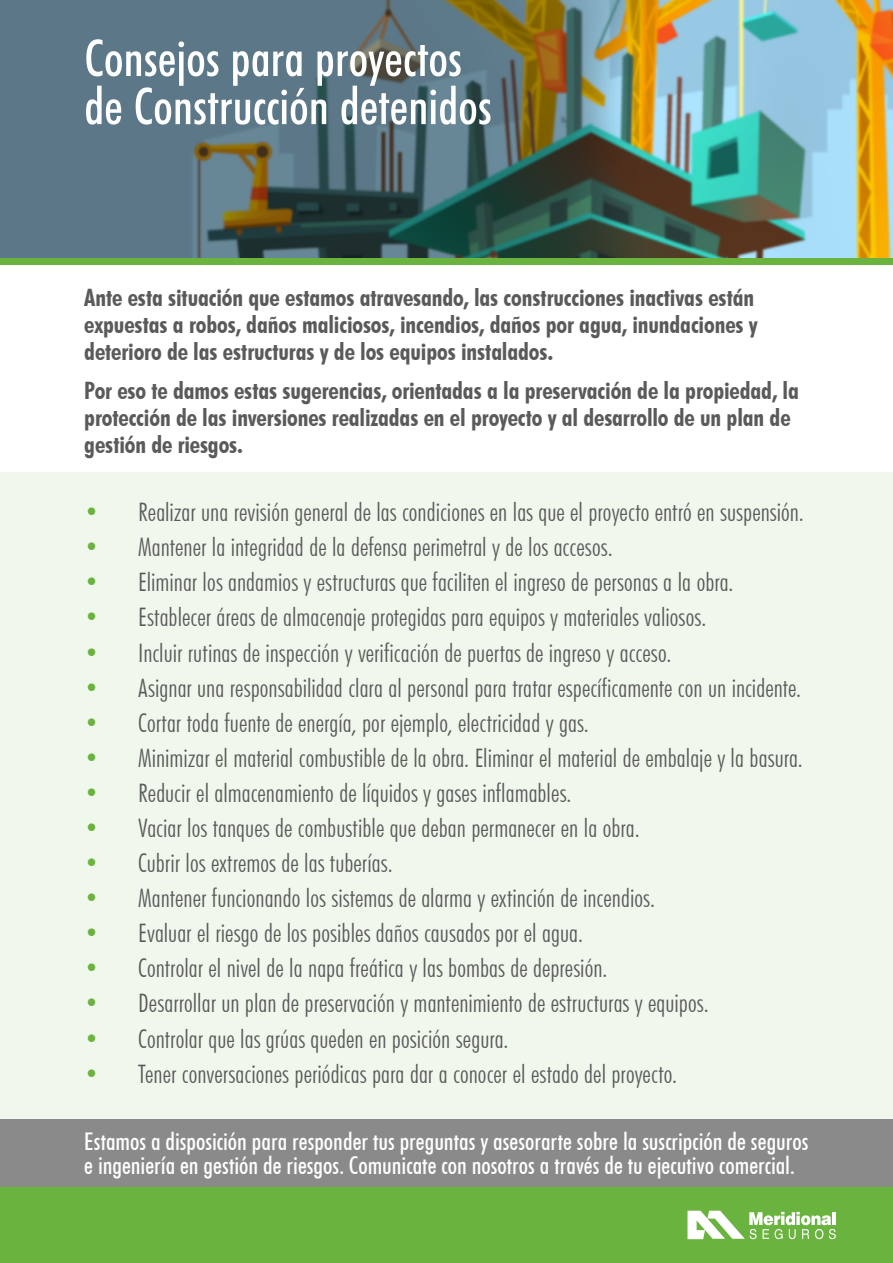
<style>
.page{position:relative;width:893px;height:1263px;background:#fff}
.page>*{position:absolute;margin:0;border:0;box-sizing:border-box;transform-origin:0 0}
.t1{font:500 condensed 50.85px/48.2px "Futura BT";color:#fefefe}
.t2{font:300 condensed 25.5px "Futura BT";letter-spacing:.005em;color:#5a5a5a}
.t3{font:500 condensed 24.3px/24.3px "Futura BT";color:#fff}
.t4{font:700 condensed 24px/27px "Futura BT";letter-spacing:-.005em;color:#5a5a5a}
.s1{color:#6ab33f}
</style>
<div class="page">
<img style="left:0;top:0;width:893px;height:259px">
<div style="left:0;top:472px;width:893px;height:693px;background:#f0f8ed"></div>
<div style="left:0;top:1120px;width:893px;height:68px;background:#8a8a8a"></div>
<div style="left:0;top:1188px;width:893px;height:75px;background:#6ab33f"></div>
<div style="left:0;top:259px;width:893px;height:6px;background:#6ab33f"></div>
<svg style="left:688px;top:1211px;width:148px;height:28px"></svg>
<hr style="left:832px;top:1212px;width:4px;height:13px;background:#fff">
<h1 class="t1" style="left:84px;top:33px;width:409px">Consejos para proyectos de Construcción detenidos</h1>
<p class="t4" style="left:84px;top:284px;width:675px">Ante esta situación que estamos atravesando, las construcciones inactivas están expuestas a robos, daños maliciosos, incendios, daños por agua, inundaciones y deterioro de las estructuras y de los equipos instalados.</p>
<p class="t4" style="left:84px;top:377px;width:716px">Por eso te damos estas sugerencias, orientadas a la preservación de la propiedad, la protección de las inversiones realizadas en el proyecto y al desarrollo de un plan de gestión de riesgos.</p>
<p class="t2" style="left:84px;top:497px;width:721px"><span class="s1">•</span> Realizar una revisión general de las condiciones en las que el proyecto entró en suspensión.</p>
<p class="t2" style="left:84px;top:532px;width:530px"><span class="s1">•</span> Mantener la integridad de la defensa perimetral y de los accesos.</p>
<p class="t2" style="left:84px;top:567px;width:651px"><span class="s1">•</span> Eliminar los andamios y estructuras que faciliten el ingreso de personas a la obra.</p>
<p class="t2" style="left:84px;top:602px;width:624px"><span class="s1">•</span> Establecer áreas de almacenaje protegidas para equipos y materiales valiosos.</p>
<p class="t2" style="left:84px;top:637px;width:589px"><span class="s1">•</span> Incluir rutinas de inspección y verificación de puertas de ingreso y acceso.</p>
<p class="t2" style="left:84px;top:672px;width:718px"><span class="s1">•</span> Asignar una responsabilidad clara al personal para tratar específicamente con un incidente.</p>
<p class="t2" style="left:84px;top:707px;width:506px"><span class="s1">•</span> Cortar toda fuente de energía, por ejemplo, electricidad y gas.</p>
<p class="t2" style="left:84px;top:742px;width:720px"><span class="s1">•</span> Minimizar el material combustible de la obra. Eliminar el material de embalaje y la basura.</p>
<p class="t2" style="left:84px;top:777px;width:489px"><span class="s1">•</span> Reducir el almacenamiento de líquidos y gases inflamables.</p>
<p class="t2" style="left:84px;top:812px;width:557px"><span class="s1">•</span> Vaciar los tanques de combustible que deban permanecer en la obra.</p>
<p class="t2" style="left:84px;top:847px;width:310px"><span class="s1">•</span> Cubrir los extremos de las tuberías.</p>
<p class="t2" style="left:84px;top:883px;width:572px"><span class="s1">•</span> Mantener funcionando los sistemas de alarma y extinción de incendios.</p>
<p class="t2" style="left:84px;top:918px;width:500px"><span class="s1">•</span> Evaluar el riesgo de los posibles daños causados por el agua.</p>
<p class="t2" style="left:84px;top:953px;width:525px"><span class="s1">•</span> Controlar el nivel de la napa freática y las bombas de depresión.</p>
<p class="t2" style="left:84px;top:988px;width:626px"><span class="s1">•</span> Desarrollar un plan de preservación y mantenimiento de estructuras y equipos.</p>
<p class="t2" style="left:84px;top:1023px;width:426px"><span class="s1">•</span> Controlar que las grúas queden en posición segura.</p>
<p class="t2" style="left:84px;top:1058px;width:594px"><span class="s1">•</span> Tener conversaciones periódicas para dar a conocer el estado del proyecto.</p>
<p class="t3" style="left:84px;top:1128px;width:726px">Estamos a disposición para responder tus preguntas y asesorarte sobre la suscripción de seguros e ingeniería en gestión de riesgos. Comunicate con nosotros a través de tu ejecutivo comercial.</p>
</div>
